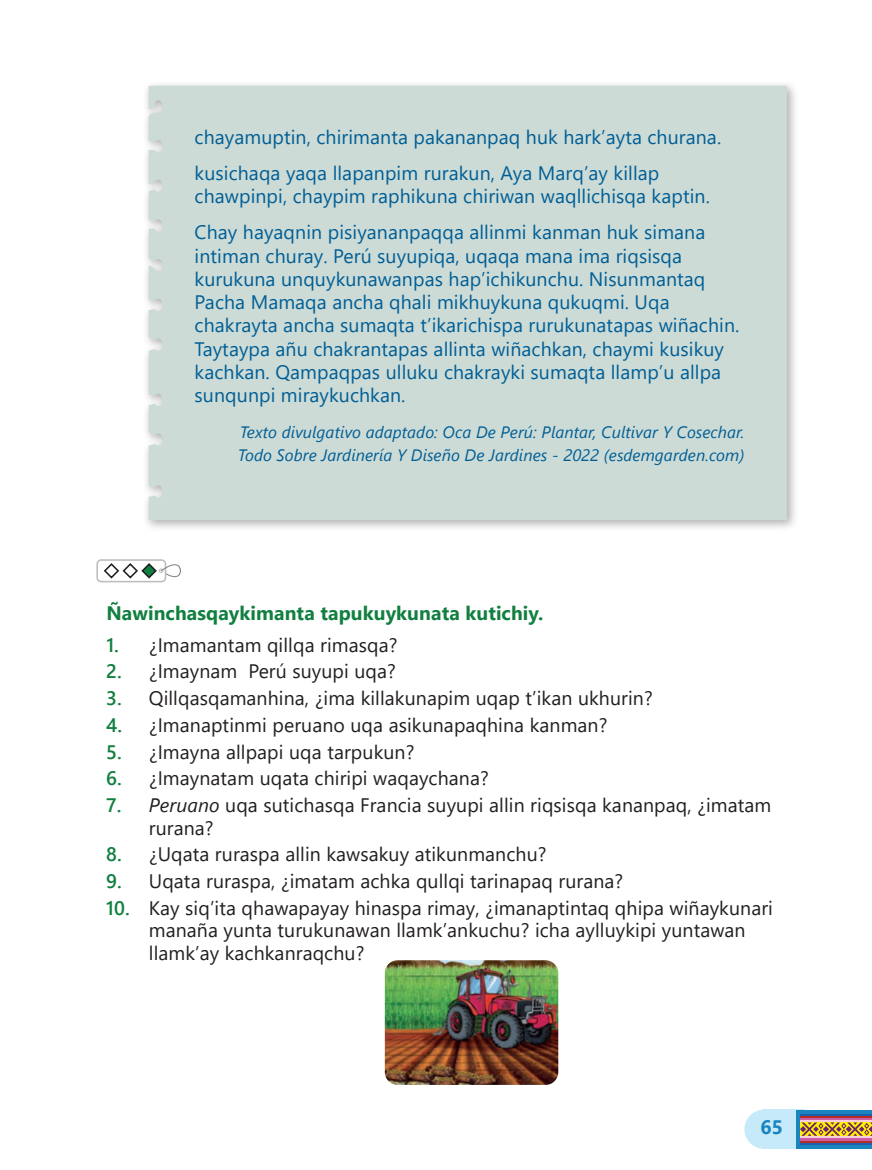
<style>
.page{position:relative;width:872px;height:1170px;background:#fff}
.page>*{position:absolute;margin:0;border:0;box-sizing:border-box;transform-origin:0 0}
.t1{font:19.5px/23.2px "Segoe UI";letter-spacing:.005em;color:#005e96}
.t2{font:19.5px/22.5px "Segoe UI";letter-spacing:.005em;color:#231f20}
.t3{font:700 19.5px "Segoe UI";letter-spacing:.005em;color:#117f3f}
.t4{font:700 19.5px "Segoe UI";color:#1a84bf}
.t5{font:italic 16.5px/23.2px "Segoe UI";letter-spacing:.005em;color:#005e96}
.s1{font-weight:600;color:#117f3f}
.s2{font-style:italic}
</style>
<div class="page">
<div style="left:762px;top:1109px;width:42px;height:39px;background:#c6eafa"></div>
<div style="left:744px;top:1109px;width:39px;height:39px;background:#c6eafa;border-radius:50%"></div>
<div style="left:795px;top:1109px;width:77px;height:39px;background:#1a84bf"></div>
<hr style="left:800px;top:1113px;width:72px;height:2px;background:#1b60ae">
<hr style="left:800px;top:1142px;width:72px;height:2px;background:#1b60ae">
<hr style="left:800px;top:1115px;width:72px;height:3px;background:#b82c28">
<hr style="left:800px;top:1139px;width:72px;height:3px;background:#b82c28">
<hr style="left:800px;top:1118px;width:72px;height:2px;background:#ca5da3">
<hr style="left:800px;top:1137px;width:72px;height:2px;background:#ca5da3">
<hr style="left:800px;top:1120px;width:72px;height:2px;background:#f9cdde">
<hr style="left:800px;top:1135px;width:72px;height:2px;background:#f9cdde">
<svg style="left:800px;top:1122px;width:72px;height:13px"></svg>
<div style="left:142px;top:80px;width:656px;height:451px;background:#231f20;opacity:.35"></div>
<div style="left:149px;top:86px;width:638px;height:434px;background:#ccdbd5"></div>
<div style="left:96px;top:559px;width:70px;height:23px;border:2px solid #bcbdc0;border-radius:4px"></div>
<svg style="left:103px;top:562px;width:78px;height:17px"></svg>
<img style="left:385px;top:960px;width:173px;height:124px">
<p class="t1" style="left:195px;top:117px;width:528px;line-height:36px">chayamuptin, chirimanta pakananpaq huk hark’ayta churana. kusichaqa yaqa llapanpim rurakun, Aya Marq’ay killap</p>
<p class="t1" style="left:195px;top:176px;width:517px;line-height:36px">chawpinpi, chaypim raphikuna chiriwan waqllichisqa kaptin.<br>Chay hayaqnin pisiyananpaqqa allinmi kanman huk simana</p>
<p class="t1" style="left:195px;top:242px;width:546px">intiman churay. Perú suyupiqa, uqaqa mana ima riqsisqa kurukuna unquykunawanpas hap’ichikunchu. Nisunmantaq Pacha Mamaqa ancha qhali mikhuykuna qukuqmi. Uqa chakrayta ancha sumaqta t’ikarichispa rurukunatapas wiñachin.<br>Taytaypa añu chakrantapas allinta wiñachkan, chaymi kusikuy kachkan. Qampaqpas ulluku chakrayki sumaqta llamp’u allpa sunqunpi miraykuchkan.</p>
<p class="t5" style="left:238px;top:418px;width:508px">Texto divulgativo adaptado: Oca De Perú: Plantar, Cultivar Y Cosechar.<br>Todo Sobre Jardinería Y Diseño De Jardines - 2022 (esdemgarden.com)</p>
<p class="t3" style="left:106px;top:595px;width:438px">Ñawinchasqaykimanta tapukuykunata kutichiy.</p>
<p class="t2" style="left:106px;top:631px;width:293px"><span class="s1">1.</span> ¿Imamantam qillqa rimasqa?</p>
<p class="t2" style="left:106px;top:658px;width:291px"><span class="s1">2.</span> ¿Imaynam Perú suyupi uqa?</p>
<p class="t2" style="left:106px;top:685px;width:548px"><span class="s1">3.</span> Qillqasqamanhina, ¿ima killakunapim uqap t’ikan ukhurin?</p>
<p class="t2" style="left:106px;top:711px;width:502px"><span class="s1">4.</span> ¿Imanaptinmi peruano uqa asikunapaqhina kanman?</p>
<p class="t2" style="left:106px;top:738px;width:310px"><span class="s1">5.</span> ¿Imayna allpapi uqa tarpukun?</p>
<p class="t2" style="left:106px;top:765px;width:384px"><span class="s1">6.</span> ¿Imaynatam uqata chiripi waqaychana?</p>
<p class="t2" style="left:149px;top:792px;width:624px;text-indent:-43px"><span class="s1">7.</span> <span class="s2">Peruano</span> uqa sutichasqa Francia suyupi allin riqsisqa kananpaq, ¿imatam rurana?</p>
<p class="t2" style="left:106px;top:841px;width:442px"><span class="s1">8.</span> ¿Uqata ruraspa allin kawsakuy atikunmanchu?</p>
<p class="t2" style="left:106px;top:868px;width:518px"><span class="s1">9.</span> Uqata ruraspa, ¿imatam achka qullqi tarinapaq rurana?</p>
<p class="t2" style="left:149px;top:894px;width:625px;text-indent:-43px"><span class="s1">10.</span> Kay siq’ita qhawapayay hinaspa rimay, ¿imanaptintaq qhipa wiñaykunari manaña yunta turukunawan llamk’ankuchu? icha aylluykipi yuntawan llamk’ay kachkanraqchu?</p>
<p class="t4" style="left:760px;top:1108px;width:24px">65</p>
</div>
